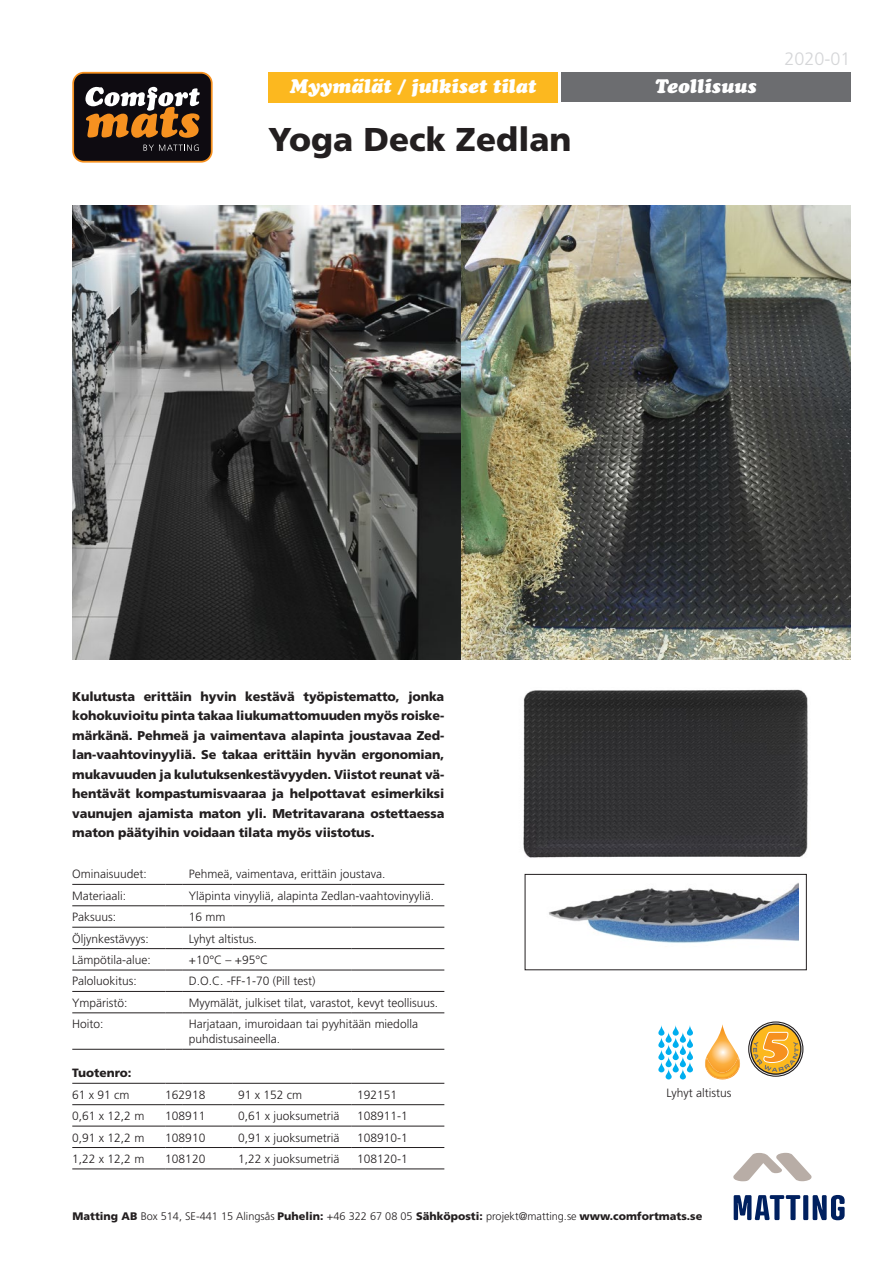
<style>
.page{position:relative;width:893px;height:1263px;background:#fff}
.page>*{position:absolute;margin:0;border:0;box-sizing:border-box;transform-origin:0 0}
.t1{font:900 33px "Frutiger";color:#231f20}
.t2{font:italic 900 19.5px "Cooper";color:#fff}
.t3{font:300 18px "Frutiger";color:#d5d6d8}
.t4{font:900 12.75px/19.5px "Frutiger";letter-spacing:-.01em;color:#231f20;text-align:justify}
.t5{font:300 12px/15px "Frutiger";color:#231f20}
.t6{font:900 12px "Frutiger";color:#231f20}
.t7{font:300 10.95px "Frutiger";color:#231f20}
.s1{font-weight:900}
</style>
<div class="page">
<svg style="left:733px;top:1153px;width:78px;height:28px"></svg>
<svg style="left:734px;top:1195px;width:66px;height:25px"></svg>
<div style="left:803px;top:1195px;width:5px;height:25px;background:#00205f"></div>
<svg style="left:813px;top:1195px;width:32px;height:25px"></svg>
<img style="left:73px;top:205px;width:389px;height:454px">
<img style="left:462px;top:205px;width:388px;height:454px">
<div style="left:73px;top:73px;width:139px;height:89px;background:#0e0b11;border-radius:11px"></div>
<div style="left:72px;top:72px;width:141px;height:91px;border:2px solid #f69120;border-radius:11px"></div>
<svg style="left:85px;top:87px;width:115px;height:51px"></svg>
<svg style="left:144px;top:145px;width:55px;height:6px"></svg>
<img style="left:549px;top:882px;width:250px;height:61px">
<div style="left:525px;top:874px;width:281px;height:96px;border:1px solid #231f20"></div>
<img style="left:523px;top:689px;width:285px;height:169px">
<svg style="left:658px;top:1025px;width:35px;height:54px"></svg>
<svg style="left:706px;top:1024px;width:33px;height:33px"></svg>
<img style="left:705px;top:1057px;width:35px;height:22px">
<svg style="left:748px;top:1021px;width:55px;height:56px"></svg>
<svg style="left:749px;top:1022px;width:53px;height:54px"></svg>
<svg style="left:750px;top:1023px;width:51px;height:52px"></svg>
<div style="left:751px;top:1025px;width:49px;height:48px;background:#fcb81d;border-radius:50%"></div>
<svg style="left:753px;top:1031px;width:45px;height:41px"></svg>
<div style="left:561px;top:72px;width:289px;height:29px;background:#6c6d70"></div>
<div style="left:268px;top:72px;width:290px;height:30px;background:#fcb81f"></div>
<hr style="left:72px;top:1083px;width:93px;height:1px;background:#231f20">
<svg style="left:165px;top:1083px;width:18px;height:1px"></svg>
<hr style="left:183px;top:1083px;width:49px;height:1px;background:#231f20">
<hr style="left:232px;top:1083px;width:119px;height:1px;background:#231f20">
<hr style="left:351px;top:1083px;width:93px;height:1px;background:#231f20">
<hr style="left:72px;top:1104px;width:93px;height:1px;background:#231f20">
<svg style="left:165px;top:1104px;width:18px;height:1px"></svg>
<hr style="left:183px;top:1104px;width:49px;height:1px;background:#231f20">
<hr style="left:232px;top:1104px;width:119px;height:1px;background:#231f20">
<hr style="left:351px;top:1104px;width:93px;height:1px;background:#231f20">
<hr style="left:72px;top:1126px;width:93px;height:1px;background:#231f20">
<svg style="left:165px;top:1126px;width:18px;height:1px"></svg>
<hr style="left:183px;top:1126px;width:49px;height:1px;background:#231f20">
<hr style="left:232px;top:1126px;width:119px;height:1px;background:#231f20">
<hr style="left:351px;top:1126px;width:93px;height:1px;background:#231f20">
<hr style="left:72px;top:1147px;width:93px;height:1px;background:#231f20">
<svg style="left:165px;top:1147px;width:18px;height:1px"></svg>
<hr style="left:183px;top:1147px;width:49px;height:1px;background:#231f20">
<hr style="left:232px;top:1147px;width:119px;height:1px;background:#231f20">
<hr style="left:351px;top:1147px;width:93px;height:1px;background:#231f20">
<hr style="left:72px;top:1169px;width:93px;height:1px;background:#231f20">
<svg style="left:165px;top:1169px;width:18px;height:1px"></svg>
<hr style="left:183px;top:1169px;width:49px;height:1px;background:#231f20">
<hr style="left:232px;top:1169px;width:119px;height:1px;background:#231f20">
<hr style="left:351px;top:1169px;width:93px;height:1px;background:#231f20">
<hr style="left:72px;top:884px;width:93px;height:1px;background:#231f20">
<svg style="left:165px;top:884px;width:18px;height:1px"></svg>
<hr style="left:183px;top:884px;width:49px;height:1px;background:#231f20">
<hr style="left:232px;top:884px;width:119px;height:1px;background:#231f20">
<hr style="left:351px;top:884px;width:93px;height:1px;background:#231f20">
<hr style="left:72px;top:905px;width:93px;height:1px;background:#231f20">
<svg style="left:165px;top:905px;width:18px;height:1px"></svg>
<hr style="left:183px;top:905px;width:49px;height:1px;background:#231f20">
<hr style="left:232px;top:905px;width:119px;height:1px;background:#231f20">
<hr style="left:351px;top:905px;width:93px;height:1px;background:#231f20">
<hr style="left:72px;top:927px;width:93px;height:1px;background:#231f20">
<svg style="left:165px;top:927px;width:18px;height:1px"></svg>
<hr style="left:183px;top:927px;width:49px;height:1px;background:#231f20">
<hr style="left:232px;top:927px;width:119px;height:1px;background:#231f20">
<hr style="left:351px;top:927px;width:93px;height:1px;background:#231f20">
<hr style="left:72px;top:948px;width:93px;height:1px;background:#231f20">
<svg style="left:165px;top:948px;width:18px;height:1px"></svg>
<hr style="left:183px;top:948px;width:49px;height:1px;background:#231f20">
<hr style="left:232px;top:948px;width:119px;height:1px;background:#231f20">
<hr style="left:351px;top:948px;width:93px;height:1px;background:#231f20">
<hr style="left:72px;top:970px;width:93px;height:1px;background:#231f20">
<svg style="left:165px;top:970px;width:18px;height:1px"></svg>
<hr style="left:183px;top:970px;width:49px;height:1px;background:#231f20">
<hr style="left:232px;top:970px;width:119px;height:1px;background:#231f20">
<hr style="left:351px;top:970px;width:93px;height:1px;background:#231f20">
<hr style="left:72px;top:991px;width:93px;height:1px;background:#231f20">
<svg style="left:165px;top:991px;width:18px;height:1px"></svg>
<hr style="left:183px;top:991px;width:49px;height:1px;background:#231f20">
<hr style="left:232px;top:991px;width:119px;height:1px;background:#231f20">
<hr style="left:351px;top:991px;width:93px;height:1px;background:#231f20">
<hr style="left:72px;top:1012px;width:93px;height:1px;background:#231f20">
<svg style="left:165px;top:1012px;width:18px;height:1px"></svg>
<hr style="left:183px;top:1012px;width:49px;height:1px;background:#231f20">
<hr style="left:232px;top:1012px;width:119px;height:1px;background:#231f20">
<hr style="left:351px;top:1012px;width:93px;height:1px;background:#231f20">
<hr style="left:72px;top:1049px;width:93px;height:1px;background:#231f20">
<svg style="left:165px;top:1049px;width:18px;height:1px"></svg>
<hr style="left:183px;top:1049px;width:49px;height:1px;background:#231f20">
<hr style="left:232px;top:1049px;width:119px;height:1px;background:#231f20">
<hr style="left:351px;top:1049px;width:93px;height:1px;background:#231f20">
<p class="t2" style="left:290px;top:74px;width:248px">Myymälät / julkiset tilat</p>
<p class="t2" style="left:655px;top:74px;width:103px">Teollisuus</p>
<p class="t1" style="left:268px;top:120px;width:305px">Yoga Deck Zedlan</p>
<p class="t3" style="left:784px;top:48px;width:68px">2020-01</p>
<p class="t4" style="left:72px;top:686px;width:374px">Kulutusta erittäin hyvin kestävä työpistematto, jonka kohokuvioitu pinta takaa liukumattomuuden myös roiske&shy;märkänä. Pehmeä ja vaimentava alapinta joustavaa Zed&shy;lan-vaahtovinyyliä. Se takaa erittäin hyvän ergonomian, mukavuuden ja kulutuksenkestävyyden. Viistot reunat vä&shy;hentävät kompastumisvaaraa ja helpottavat esimerkiksi vaunujen ajamista maton yli. Metritavarana ostettaessa maton päätyihin voidaan tilata myös viistotus.</p>
<p class="t5" style="left:72px;top:867px;width:76px">Ominaisuudet:</p>
<p class="t5" style="left:189px;top:867px;width:198px">Pehmeä, vaimentava, erittäin joustava.</p>
<p class="t5" style="left:72px;top:888px;width:55px">Materiaali:</p>
<p class="t5" style="left:189px;top:888px;width:247px">Yläpinta vinyyliä, alapinta Zedlan-vaahtovinyyliä.</p>
<p class="t5" style="left:72px;top:909px;width:46px">Paksuus:</p>
<p class="t5" style="left:189px;top:909px;width:38px">16 mm</p>
<p class="t5" style="left:72px;top:931px;width:78px">Öljynkestävyys:</p>
<p class="t5" style="left:189px;top:931px;width:70px">Lyhyt altistus.</p>
<p class="t5" style="left:72px;top:952px;width:80px">Lämpötila-alue:</p>
<p class="t5" style="left:189px;top:952px;width:81px">+10°C – +95°C</p>
<p class="t5" style="left:72px;top:974px;width:66px">Paloluokitus:</p>
<p class="t5" style="left:189px;top:974px;width:128px">D.O.C. -FF-1-70 (Pill test)</p>
<p class="t5" style="left:72px;top:995px;width:57px">Ympäristö:</p>
<p class="t5" style="left:189px;top:995px;width:251px">Myymälät, julkiset tilat, varastot, kevyt teollisuus.</p>
<p class="t5" style="left:72px;top:1016px;width:33px">Hoito:</p>
<p class="t5" style="left:189px;top:1016px;width:231px">Harjataan, imuroidaan tai pyyhitään miedolla puhdistusaineella.</p>
<p class="t6" style="left:72px;top:1066px;width:61px">Tuotenro:</p>
<p class="t5" style="left:72px;top:1087px;width:59px">61 x 91 cm</p>
<p class="t5" style="left:165px;top:1087px;width:42px">162918</p>
<p class="t5" style="left:238px;top:1087px;width:66px">91 x 152 cm</p>
<p class="t5" style="left:357px;top:1087px;width:42px">192151</p>
<p class="t5" style="left:72px;top:1108px;width:74px">0,61 x 12,2 m</p>
<p class="t5" style="left:165px;top:1108px;width:42px">108911</p>
<p class="t5" style="left:238px;top:1108px;width:103px">0,61 x juoksumetriä</p>
<p class="t5" style="left:357px;top:1108px;width:52px">108911-1</p>
<p class="t5" style="left:72px;top:1130px;width:74px">0,91 x 12,2 m</p>
<p class="t5" style="left:165px;top:1130px;width:42px">108910</p>
<p class="t5" style="left:238px;top:1130px;width:103px">0,91 x juoksumetriä</p>
<p class="t5" style="left:357px;top:1130px;width:52px">108910-1</p>
<p class="t5" style="left:72px;top:1151px;width:74px">1,22 x 12,2 m</p>
<p class="t5" style="left:165px;top:1151px;width:42px">108120</p>
<p class="t5" style="left:238px;top:1151px;width:103px">1,22 x juoksumetriä</p>
<p class="t5" style="left:357px;top:1151px;width:52px">108120-1</p>
<p class="t5" style="left:667px;top:1086px;width:66px">Lyhyt altistus</p>
<p class="t7" style="left:73px;top:1210px;width:631px"><span class="s1">Matting AB</span> Box 514, SE-441 15 Alingsås <span class="s1">Puhelin:</span> +46 322 67 08 05 <span class="s1">Sähköposti:</span> projekt@matting.se <span class="s1">www.comfortmats.se</span></p>
</div>
